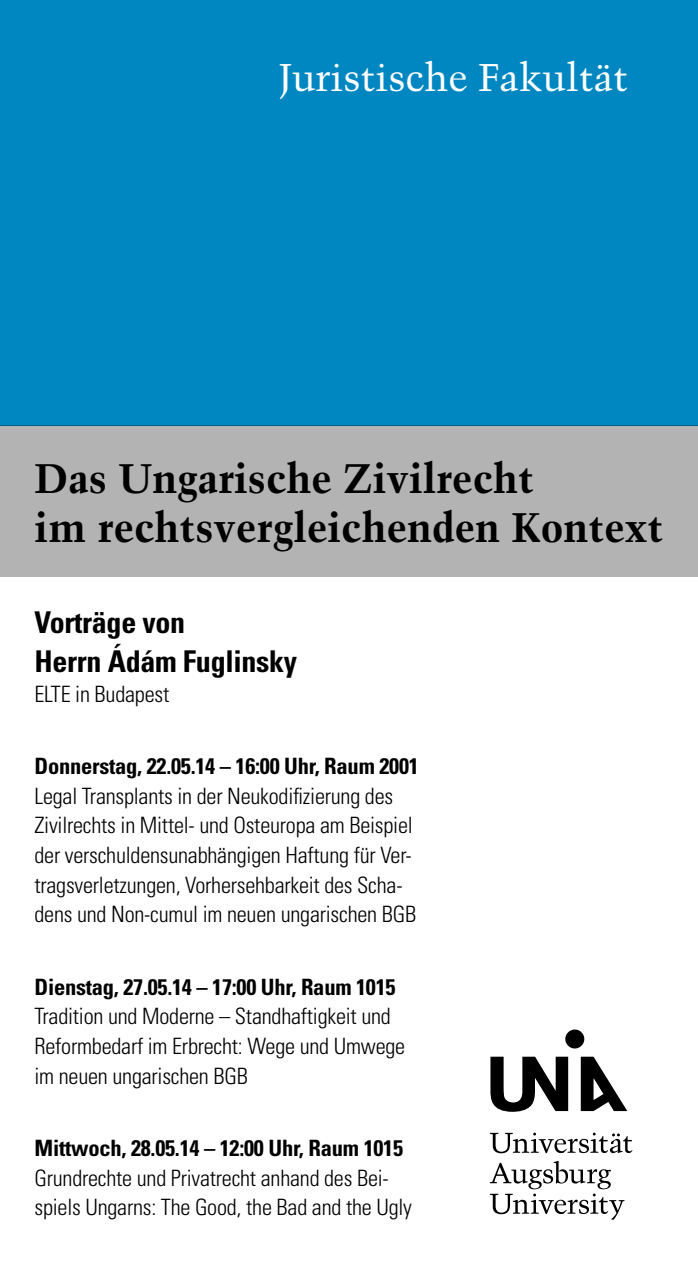
<style>
.page{position:relative;width:698px;height:1276px;background:#fff}
.page>*{position:absolute;margin:0;border:0;box-sizing:border-box;transform-origin:0 0}
.t1{font:700 41.25px/49.5px "Trump Mediaeval LT Std";color:#000}
.t2{font:38.62px "Trump Mediaeval LT Std";color:#fff}
.t3{font:700 condensed 30px/38.7px "Univers LT Std";letter-spacing:-.01em;color:#000}
.t4{font:300 condensed 22.5px/29.7px "Univers LT Std";letter-spacing:-.01em;color:#000}
.t5{font:700 condensed 22.5px "Univers LT Std";letter-spacing:-.01em;color:#000}
</style>
<div class="page">
<div style="left:0;top:0;width:697px;height:425px;background:#0087c1"></div>
<div style="left:0;top:425px;width:697px;height:152px;background:#b3b3b3"></div>
<svg style="left:490px;top:1029px;width:137px;height:82px"></svg>
<svg style="left:490px;top:1132px;width:142px;height:21px"></svg>
<svg style="left:489px;top:1161px;width:135px;height:58px"></svg>
<h2 class="t2" style="left:279px;top:54px;width:350px">Juristische Fakultät</h2>
<h1 class="t1" style="left:34px;top:453px;width:630px">Das Ungarische Zivilrecht<br>im rechtsvergleichenden Kontext</h1>
<h3 class="t3" style="left:34px;top:603px;width:264px">Vorträge von<br>Herrn Ádám Fuglinsky</h3>
<p class="t4" style="left:34px;top:679px;width:136px">ELTE in Budapest</p>
<p class="t5" style="left:34px;top:752px;width:385px">Donnerstag, 22.05.14 – 16:00 Uhr, Raum 2001</p>
<p class="t4" style="left:34px;top:781px;width:383px">Legal Transplants in der Neukodifizierung des Zivilrechts in Mittel- und Osteuropa am Beispiel der verschuldensunabhängigen Haftung für Ver&shy;tragsverletzungen, Vorhersehbarkeit des Scha&shy;dens und Non-cumul im neuen ungarischen BGB</p>
<p class="t5" style="left:34px;top:972px;width:362px">Dienstag, 27.05.14 – 17:00 Uhr, Raum 1015</p>
<p class="t4" style="left:34px;top:1001px;width:372px">Tradition und Moderne – Standhaftigkeit und<br>Reformbedarf im Erbrecht: Wege und Umwege im neuen ungarischen BGB</p>
<p class="t5" style="left:34px;top:1134px;width:370px">Mittwoch, 28.05.14 – 12:00 Uhr, Raum 1015</p>
<p class="t4" style="left:34px;top:1162px;width:379px">Grundrechte und Privatrecht anhand des Bei&shy;spiels Ungarns: The Good, the Bad and the Ugly</p>
</div>
